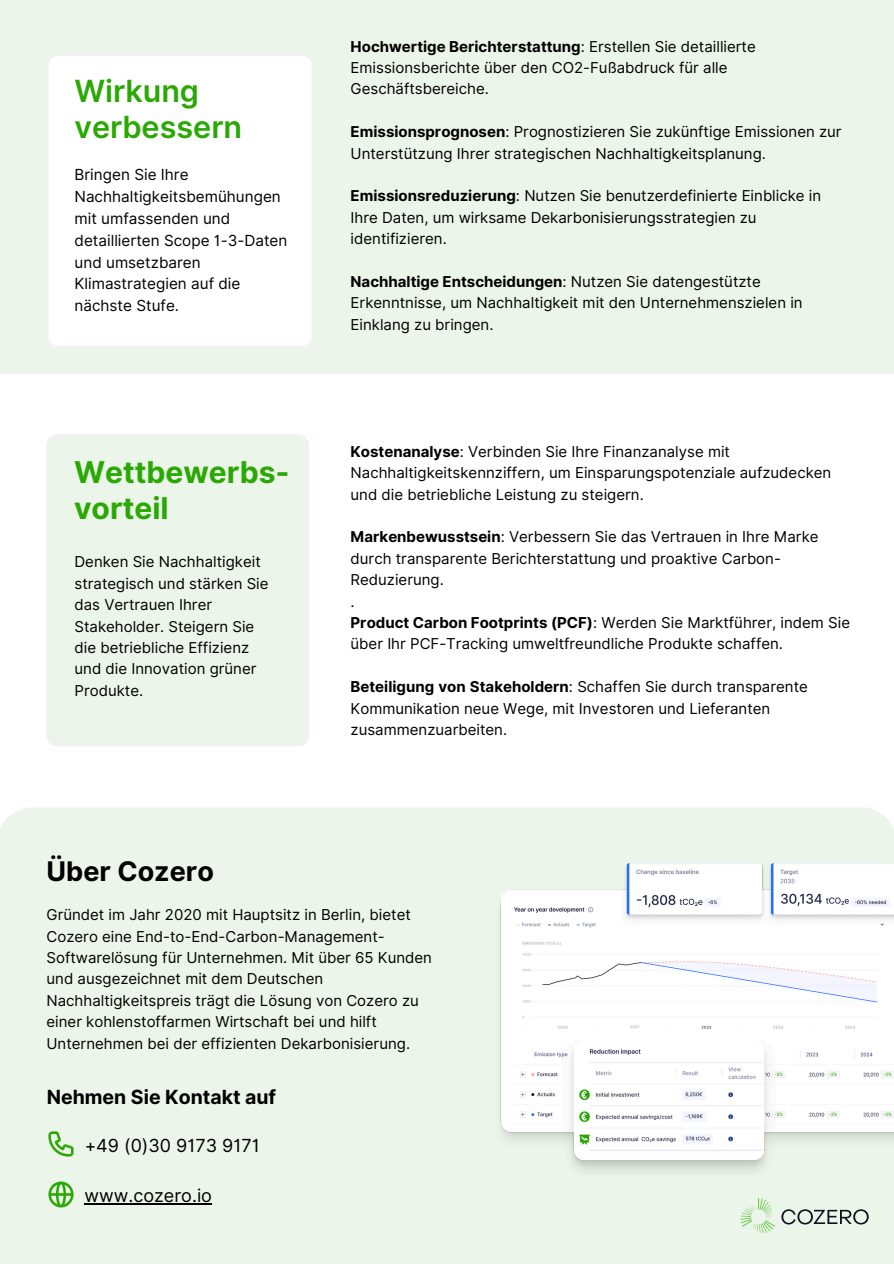
<style>
.page{position:relative;width:894px;height:1264px;background:#fff}
.page>*{position:absolute;margin:0;border:0;box-sizing:border-box;transform-origin:0 0}
.t1{font:600 30.6px/36.6px "Inter";color:#2aa803}
.t2{font:700 30px/36px "Inter";color:#2aa803}
.t3{font:700 27px "Inter";color:#000}
.t4{font:700 19.5px "Inter";color:#000}
.t5{font:18px "Inter";color:#000}
.t6{font:15.3px/21.8px "Inter";color:#000}
.t7{font:15px/21.3px "Inter";color:#000}
.s1{font-weight:700}
</style>
<div class="page">
<div style="left:0;top:0;width:893px;height:373px;background:#ecf5e9"></div>
<div style="left:0;top:807px;width:893px;height:456px;background:#ecf5e9"></div>
<div style="left:48px;top:56px;width:264px;height:290px;background:#fff"></div>
<div style="left:46px;top:434px;width:262px;height:312px;background:#ecf5e9"></div>
<hr style="left:84px;top:1202px;width:128px;height:2px;background:#000">
<img style="left:47px;top:1179px;width:29px;height:30px">
<img style="left:46px;top:1129px;width:30px;height:29px">
<svg style="left:781px;top:1209px;width:87px;height:15px"></svg>
<svg style="left:740px;top:1197px;width:35px;height:35px"></svg>
<img style="left:491px;top:862px;width:402px;height:312px">
<p class="t1" style="left:74px;top:72px;width:169px">Wirkung verbessern</p>
<h1 class="t6" style="left:74px;top:164px;width:214px">Bringen Sie Ihre<br>Nachhaltigkeitsbemühungen mit umfassenden und detaillierten Scope 1-3-Daten und umsetzbaren<br>Klimastrategien auf die nächste Stufe.</h1>
<p class="t2" style="left:74px;top:454px;width:217px">Wettbewerbs&shy;vorteil</p>
<p class="t7" style="left:74px;top:551px;width:195px">Denken Sie Nachhaltigkeit strategisch und stärken Sie das Vertrauen Ihrer<br>Stakeholder. Steigern Sie die betriebliche Effizienz und die Innovation grüner<br>Produkte.</p>
<p class="t3" style="left:46px;top:854px;width:169px">Über Cozero</p>
<h3 class="t7" style="left:350px;top:36px;width:406px"><span class="s1">Hochwertige Berichterstattung</span>: Erstellen Sie detaillierte<br>Emissionsberichte über den CO2-Fußabdruck für alle<br>Geschäftsbereiche.</h3>
<p class="t7" style="left:350px;top:121px;width:492px"><span class="s1">Emissionsprognosen</span>: Prognostizieren Sie zukünftige Emissionen zur<br>Unterstützung Ihrer strategischen Nachhaltigkeitsplanung.</p>
<h4 class="t7" style="left:350px;top:185px;width:472px"><span class="s1">Emissionsreduzierung</span>: Nutzen Sie benutzerdefinierte Einblicke in<br>Ihre Daten, um wirksame Dekarbonisierungsstrategien zu identifizieren.</h4>
<p class="t7" style="left:350px;top:271px;width:453px"><span class="s1">Nachhaltige Entscheidungen</span>: Nutzen Sie datengestützte<br>Erkenntnisse, um Nachhaltigkeit mit den Unternehmenszielen in<br>Einklang zu bringen.</p>
<p class="t7" style="left:350px;top:441px;width:482px"><span class="s1">Kostenanalyse</span>: Verbinden Sie Ihre Finanzanalyse mit<br>Nachhaltigkeitskennziffern, um Einsparungspotenziale aufzudecken und die betriebliche Leistung zu steigern.</p>
<p class="t7" style="left:350px;top:526px;width:469px"><span class="s1">Markenbewusstsein</span>: Verbessern Sie das Vertrauen in Ihre Marke durch transparente Berichterstattung und proaktive Carbon-<br>Reduzierung.</p>
<p class="t7" style="left:350px;top:590px;width:6px">.</p>
<h2 class="t7" style="left:350px;top:612px;width:501px"><span class="s1">Product Carbon Footprints (PCF)</span>: Werden Sie Marktführer, indem Sie über Ihr PCF-Tracking umweltfreundliche Produkte schaffen.</h2>
<p class="t7" style="left:350px;top:676px;width:458px"><span class="s1">Beteiligung von Stakeholdern</span>: Schaffen Sie durch transparente<br>Kommunikation neue Wege, mit Investoren und Lieferanten zusammenzuarbeiten.</p>
<h4 class="t7" style="left:46px;top:904px;width:387px">Gründet im Jahr 2020 mit Hauptsitz in Berlin, bietet Cozero eine End-to-End-Carbon-Management-Softwarelösung für Unternehmen. Mit über 65 Kunden und ausgezeichnet mit dem Deutschen Nachhaltigkeitspreis trägt die Lösung von Cozero zu einer kohlenstoffarmen Wirtschaft bei und hilft Unternehmen bei der effizienten Dekarbonisierung.</h4>
<p class="t4" style="left:47px;top:1085px;width:231px">Nehmen Sie Kontakt auf</p>
<h1 class="t5" style="left:85px;top:1134px;width:176px">+49 (0)30 9173 9171</h1>
<p class="t5" style="left:84px;top:1184px;width:129px">www.cozero.io</p>
</div>
